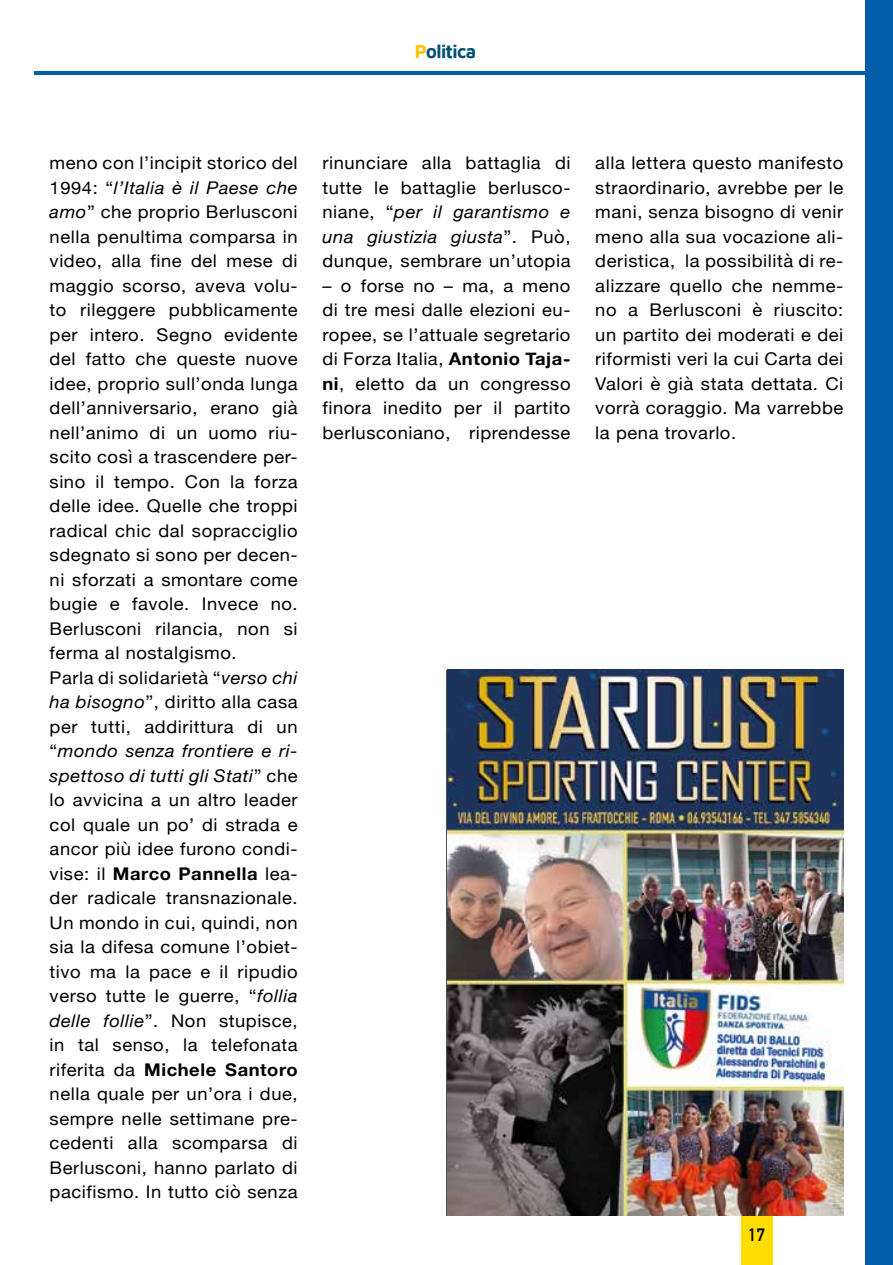
<style>
.page{position:relative;width:893px;height:1265px;background:#fff}
.page>*{position:absolute;margin:0;border:0;box-sizing:border-box;transform-origin:0 0}
.t1{font:19.25px "Maven Pro";letter-spacing:-.035em;color:#005171;scale:.95 1}
.t2{font:17.5px/24.5px "Helvetica Neue";letter-spacing:.03em;color:#000;text-align:justify;scale:1.05 1}
.t3{font:700 17.5px "DIN Alternate";color:#000}
.s1{color:#fdc300}
.s2{font-style:italic}
.s3{font-weight:700}
</style>
<div class="page">
<div style="left:866px;top:0;width:27px;height:1265px;background:#005da9"></div>
<div style="left:741px;top:1215px;width:31px;height:50px;background:#fd0"></div>
<hr style="left:35px;top:71px;width:858px;height:3px;background:#005da9">
<img style="left:448px;top:670px;width:395px;height:545px">
<p class="t1" style="left:415px;top:38px;width:66px"><span class="s1">P</span>olitica</p>
<p class="t2" style="left:50px;top:152px;width:238px;text-align:left">meno con l’incipit storico del<br>1994: “<span class="s2">l’Italia è il Paese che amo</span>” che proprio Berlusconi nella penultima comparsa in video, alla fine del mese di maggio scorso, aveva volu&shy;to rileggere pubblicamente per intero. Segno evidente del fatto che queste nuove idee, proprio sull’onda lunga dell’anniversario, erano già nell’animo di un uomo riu&shy;scito così a trascendere per&shy;sino il tempo. Con la forza delle idee. Quelle che troppi radical chic dal sopracciglio sdegnato si sono per decen&shy;ni sforzati a smontare come bugie e favole. Invece no.<br>Berlusconi rilancia, non si ferma al nostalgismo.<br>Parla di solidarietà “<span class="s2">verso chi ha bisogno</span>”, diritto alla casa per tutti, addirittura di un “<span class="s2">mondo senza frontiere e ri&shy;spettoso di tutti gli Stati</span>” che lo avvicina a un altro leader col quale un po’ di strada e ancor più idee furono condi&shy;vise: il <span class="s3">Marco Pannella</span> lea&shy;der radicale transnazionale.<br>Un mondo in cui, quindi, non sia la difesa comune l’obiet&shy;tivo ma la pace e il ripudio verso tutte le guerre, “<span class="s2">follia delle follie</span>”. Non stupisce, in tal senso, la telefonata riferita da <span class="s3">Michele Santoro </span>nella quale per un’ora i due, sempre nelle settimane pre&shy;cedenti alla scomparsa di<br>Berlusconi, hanno parlato di pacifismo. In tutto ciò senza</p>
<p class="t2" style="left:322px;top:152px;width:238px">rinunciare alla battaglia di tutte le battaglie berlusco&shy;niane, “<span class="s2">per il garantismo e una giustizia giusta</span>”. Può, dunque, sembrare un’utopia</p>
<p class="t2" style="left:322px;top:274px;width:238px">– o forse no – ma, a meno di tre mesi dalle elezioni eu&shy;ropee, se l’attuale segretario di Forza Italia, <span class="s3">Antonio Taja&shy;ni</span>, eletto da un congresso finora inedito per il partito berlusconiano, riprendesse</p>
<p class="t2" style="left:595px;top:152px;width:238px">alla lettera questo manifesto straordinario, avrebbe per le mani, senza bisogno di venir meno alla sua vocazione ali&shy;deristica, la possibilità di re&shy;alizzare quello che nemme&shy;no a Berlusconi è riuscito: un partito dei moderati e dei riformisti veri la cui Carta dei Valori è già stata dettata. Ci vorrà coraggio. Ma varrebbe la pena trovarlo.</p>
<p class="t3" style="left:748px;top:1222px;width:18px">17</p>
</div>
